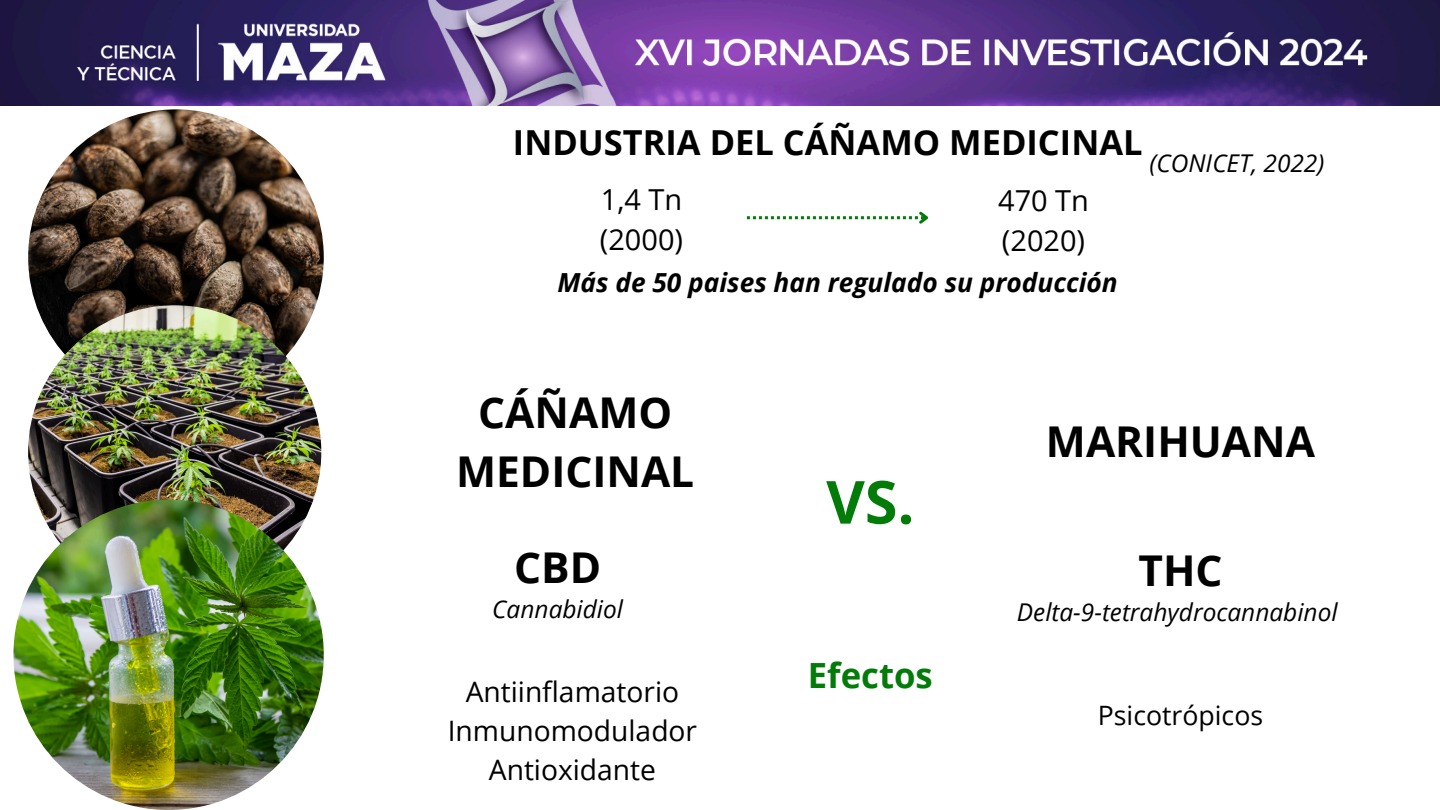
<style>
.page{position:relative;width:1440px;height:810px;background:#fff}
.page>*{position:absolute;margin:0;border:0;box-sizing:border-box;transform-origin:0 0}
.t1{font:700 59.4px "Open Sans";color:#037b08}
.t2{font:700 42.5px/59.1px "Open Sans";color:#000;text-align:center}
.t3{font:700 34.7px "Open Sans";color:#037b08}
.t4{font:700 34.5px "Open Sans";color:#000}
.t5{font:28.9px/39.9px "Open Sans";color:#000}
.t6{font:28.2px/39.3px "Open Sans";color:#000;text-align:center}
.t7{font:26.7px "Open Sans";color:#000}
.t8{font:italic 700 26.3px "Open Sans";color:#000}
.t9{font:italic 24.5px "Open Sans";color:#000}
</style>
<div class="page">
<img style="left:0;top:0;width:1440px;height:106px">
<img style="left:28px;top:109px;width:296px;height:296px;border-radius:50%">
<img style="left:28px;top:305px;width:293px;height:294px;border-radius:50%">
<img style="left:13px;top:500px;width:311px;height:310px;border-radius:50%">
<svg style="left:747px;top:211px;width:181px;height:13px"></svg>
<h3 class="t4" style="left:513px;top:118px;width:631px">INDUSTRIA DEL CÁÑAMO MEDICINAL</h3>
<p class="t5" style="left:600px;top:179px;width:85px">1,4 Tn (2000)</p>
<h6 class="t5" style="left:998px;top:180px;width:92px">470 Tn (2020)</h6>
<h6 class="t8" style="left:557px;top:264px;width:562px">Más de 50 paises han regulado su producción</h6>
<h6 class="t9" style="left:1150px;top:146px;width:176px">(CONICET, 2022)</h6>
<h5 class="t2" style="left:456px;top:382px;width:240px">CÁÑAMO<br>MEDICINAL</h5>
<h1 class="t1" style="left:826px;top:460px;width:90px">VS.</h1>
<h2 class="t2" style="left:1046px;top:411px;width:270px">MARIHUANA</h2>
<p class="t2" style="left:514px;top:537px;width:88px">CBD</p>
<h2 class="t2" style="left:1138px;top:540px;width:86px">THC</h2>
<h6 class="t9" style="left:492px;top:592px;width:132px">Cannabidiol</h6>
<h4 class="t9" style="left:1017px;top:595px;width:322px">Delta-9-tetrahydrocannabinol</h4>
<h2 class="t3" style="left:808px;top:651px;width:126px">Efectos</h2>
<h2 class="t7" style="left:1098px;top:696px;width:167px">Psicotrópicos</h2>
<p class="t6" style="left:448px;top:671px;width:251px">Antiinflamatorio<br>Inmunomodulador<br>Antioxidante</p>
</div>
